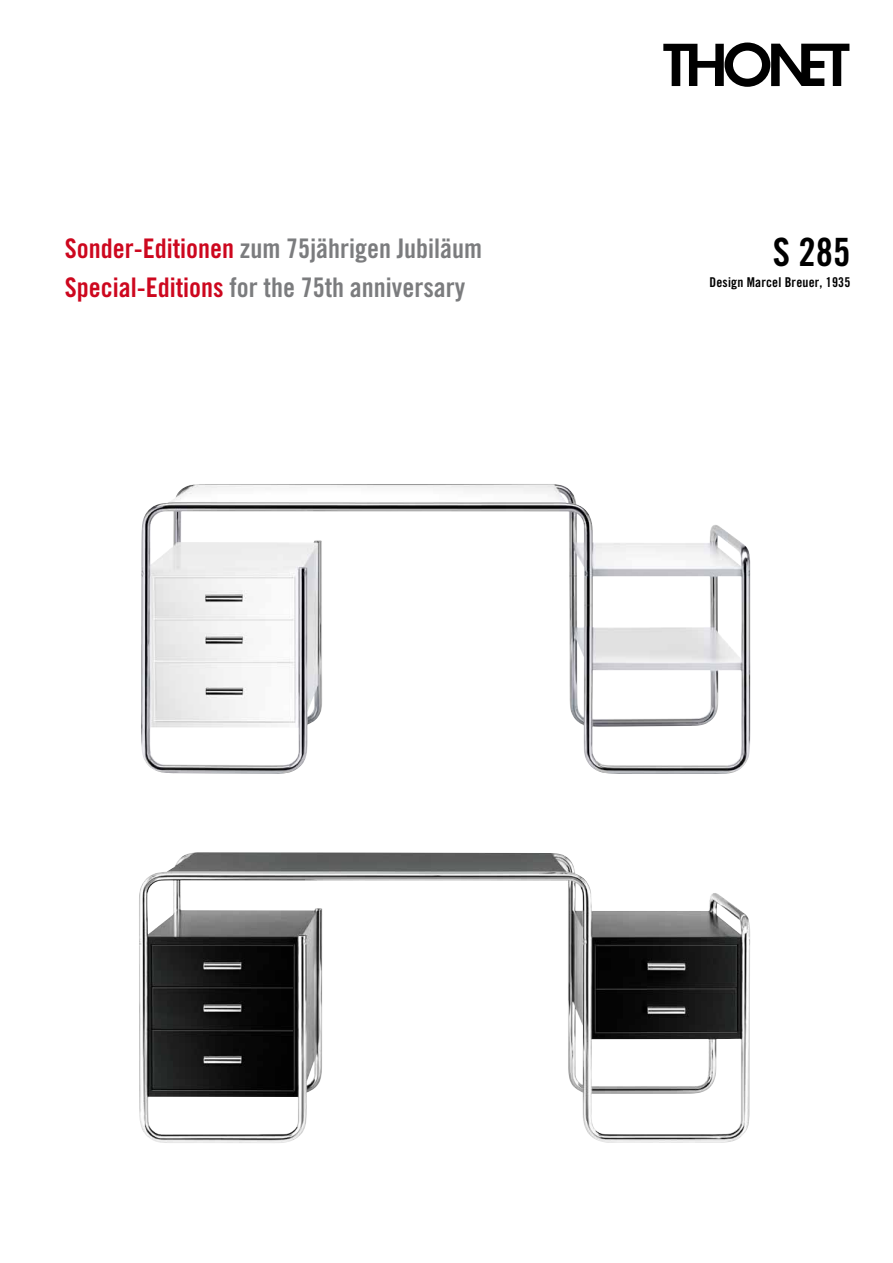
<style>
.page{position:relative;width:893px;height:1263px;background:#fff}
.page>*{position:absolute;margin:0;border:0;box-sizing:border-box;transform-origin:0 0}
.t1{font:39px "Trade Gothic LT Std Bd Cn 20";color:#000}
.t2{font:27px/39px "Trade Gothic LT Std Bd Cn 20";color:#7b7c7e}
.t3{font:13.5px "Trade Gothic Bold Cond Twenty";letter-spacing:.015em;color:#000}
.s1{color:#cd071e}
</style>
<div class="page">
<img style="left:141px;top:484px;width:609px;height:290px">
<svg style="left:663px;top:43px;width:186px;height:44px"></svg>
<img style="left:139px;top:852px;width:611px;height:291px">
<p class="t2" style="left:65px;top:228px;width:419px"><span class="s1">Sonder-Editionen</span> zum 75jährigen Jubiläum<br><span class="s1">Special-Editions</span> for the 75th anniversary</p>
<h1 class="t1" style="left:773px;top:229px;width:79px">S 285</h1>
<p class="t3" style="left:709px;top:274px;width:143px">Design Marcel Breuer, 1935</p>
</div>
